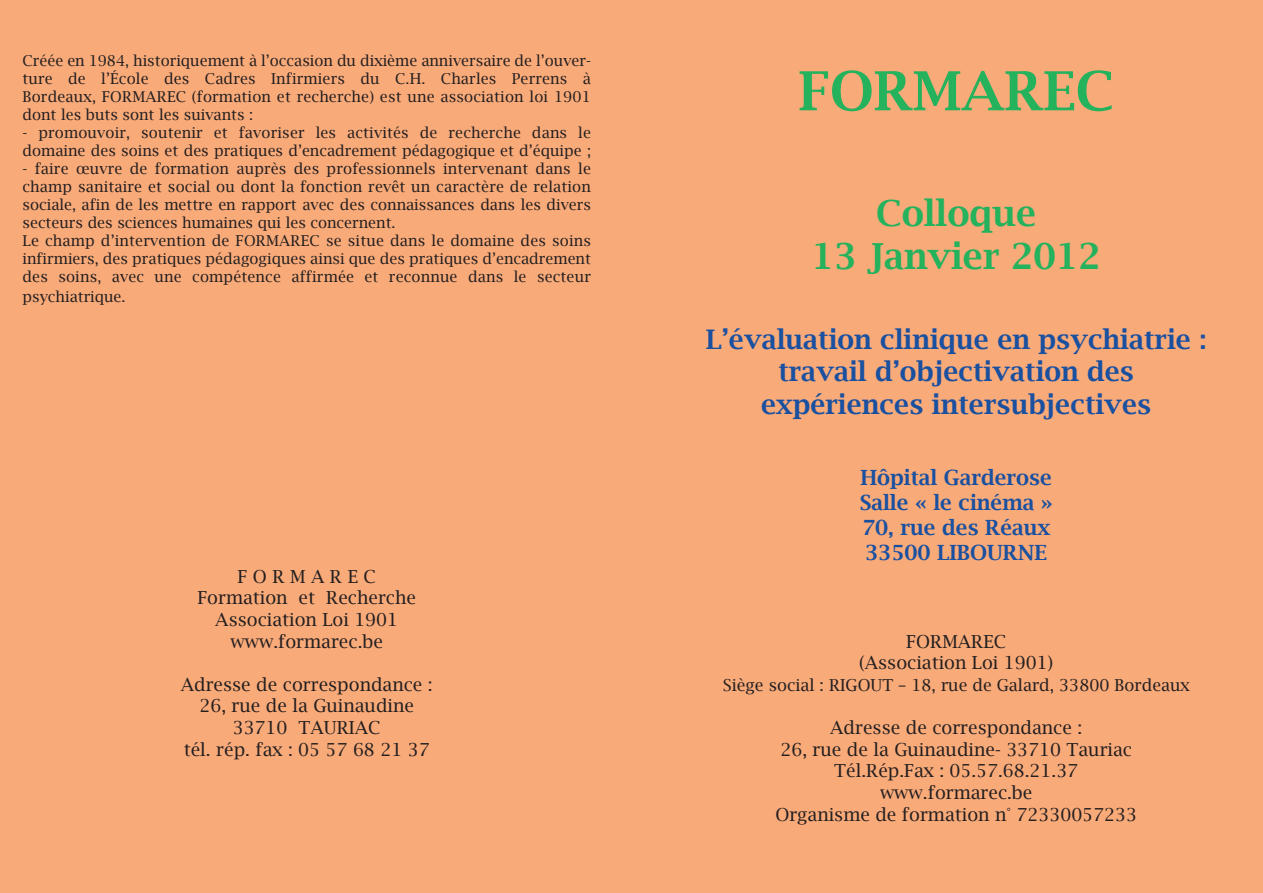
<style>
.page{position:relative;width:1263px;height:893px;background:#f9aa79}
.page>*{position:absolute;margin:0;border:0;box-sizing:border-box;transform-origin:0 0}
.t1{font:600 54px "Lucida Bright";color:#24b25d}
.t2{font:600 36px/43.2px "Lucida Bright";color:#24b25d;text-align:center}
.t3{font:600 27px/32.4px "Lucida Bright";color:#1a50a0;text-align:center}
.t4{font:600 21px/25.2px "Lucida Bright";color:#1a50a0;text-align:justify}
.t5{font:18px/21.6px "Lucida Bright";color:#231f20;text-align:center}
.t6{font:16.5px "Lucida Bright";color:#231f20}
.t7{font:15px/18px "Lucida Bright";letter-spacing:.01em;color:#231f20}
</style>
<div class="page">
<p class="t7" style="left:22px;top:51px;width:570px;text-align:justify">Créée en 1984, historiquement à l’occasion du dixième anniversaire de l’ouver&shy;ture de l’École des Cadres Infirmiers du C.H. Charles Perrens à Bordeaux, FORMAREC (formation et recherche) est une association loi 1901 dont les buts sont les suivants :</p>
<p class="t7" style="left:23px;top:123px;width:570px">- promouvoir, soutenir et favoriser les activités de recherche dans le domaine des soins et des pratiques d’encadrement pédagogique et d’équipe ;</p>
<p class="t7" style="left:23px;top:159px;width:570px">- faire œuvre de formation auprès des professionnels intervenant dans le champ sanitaire et social ou dont la fonction revêt un caractère de relation sociale, afin de les mettre en rapport avec des connaissances dans les divers secteurs des sciences humaines qui les concernent.<br>Le champ d’intervention de FORMAREC se situe dans le domaine des soins infirmiers, des pratiques pédagogiques ainsi que des pratiques d’encadrement des soins, avec une compétence affirmée et reconnue dans le secteur</p>
<p class="t7" style="left:23px;top:287px;width:105px">psychiatrique.</p>
<p class="t5" style="left:197px;top:565px;width:220px">FORMAREC<br>Formation et Recherche<br>Association Loi 1901 www.formarec.be</p>
<p class="t5" style="left:181px;top:673px;width:253px">Adresse de correspondance :<br>26, rue de la Guinaudine<br>33710 TAURIAC<br>tél. rép. fax : 05 57 68 21 37</p>
<h1 class="t1" style="left:798px;top:58px;width:317px">FORMAREC</h1>
<h2 class="t2" style="left:812px;top:191px;width:291px">Colloque<br>13 Janvier 2012</h2>
<h3 class="t3" style="left:706px;top:322px;width:502px">L’évaluation clinique en psychiatrie : travail d’objectivation des expériences intersubjectives</h3>
<h3 class="t4" style="left:860px;top:464px;width:195px">Hôpital Garderose Salle « le cinéma » 70, rue des Réaux 33500 LIBOURNE</h3>
<p class="t5" style="left:859px;top:630px;width:196px">FORMAREC (Association Loi 1901)</p>
<p class="t6" style="left:723px;top:675px;width:468px">Siège social : RIGOUT – 18, rue de Galard, 33800 Bordeaux</p>
<p class="t5" style="left:775px;top:717px;width:363px">Adresse de correspondance :<br>26, rue de la Guinaudine- 33710 Tauriac<br>Tél.Rép.Fax : 05.57.68.21.37 www.formarec.be<br>Organisme de formation n° 72330057233</p>
</div>
